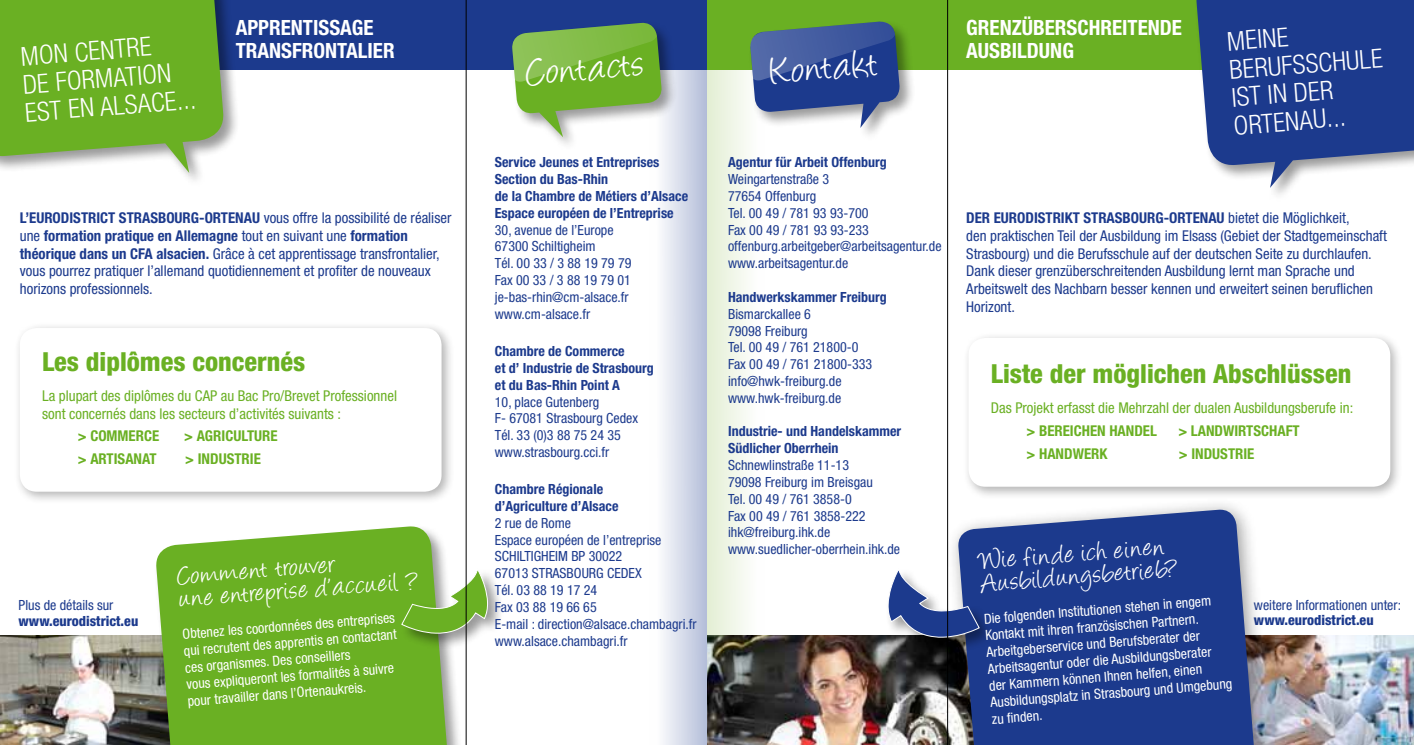
<style>
.page{position:relative;width:1414px;height:745px;background:#fff}
.page>*{position:absolute;margin:0;border:0;box-sizing:border-box;transform-origin:0 0}
.t1{font:44.1px "Angelina";color:#fff}
.t2{font:29.75px/22.6px "Angelina";color:#fff}
.t3{font:300 condensed 26.25px/28.2px "Helvetica Neue";color:#fff}
.t4{font:800 condensed 26.25px "Helvetica Neue";color:#6ab023}
.t5{font:700 condensed 21px/22.8px "Helvetica Neue";color:#fff}
.t6{font:condensed 14.88px/17.8px "Helvetica Neue";color:#1c3a8d}
.t7{font:condensed 14.88px/17.8px "Helvetica Neue";color:#6ab023}
.t8{font:700 condensed 14.88px "Helvetica Neue";color:#6ab023}
.t9{font:700 condensed 14.88px "Helvetica Neue";color:#1c3a8d}
.t10{font:condensed 14px/16.8px "Helvetica Neue";color:#1c3a8d}
.t11{font:condensed 14px/16.6px "Helvetica Neue";color:#fff}
.t12{font:700 condensed 14px/16.8px "Helvetica Neue";color:#1c3a8d}
.t13{font:800 condensed 14px "Helvetica Neue";color:#1c3a8d}
.s1{font-weight:700}
</style>
<div class="page">
<div style="left:707px;top:29px;width:57px;height:715px;background:linear-gradient(to right,#e2eed3,#fff)"></div>
<div style="left:650px;top:29px;width:57px;height:715px;background:linear-gradient(to right,#fff,#b3bdd8)"></div>
<img style="left:0;top:635px;width:154px;height:109px">
<img style="left:707px;top:634px;width:239px;height:110px">
<img style="left:1276px;top:635px;width:138px;height:109px">
<div style="left:0;top:0;width:1409px;height:69px;background:#1c3a8d"></div>
<div style="left:707px;top:0;width:707px;height:69px;background:#6ab023"></div>
<div style="left:154px;top:524px;width:311px;height:220px;background:#000;opacity:.4"></div>
<svg style="left:155px;top:524px;width:295px;height:220px;fill:#6ab023"></svg>
<div style="left:946px;top:497px;width:330px;height:247px;background:#000;opacity:.41"></div>
<svg style="left:957px;top:508px;width:300px;height:236px;fill:#1c3a8d"></svg>
<div style="left:400px;top:566px;width:105px;height:83px;background:#000;opacity:.4"></div>
<svg style="left:401px;top:565px;width:87px;height:68px"></svg>
<div style="left:885px;top:566px;width:110px;height:87px;background:#000;opacity:.4"></div>
<svg style="left:888px;top:565px;width:92px;height:72px"></svg>
<div style="left:0;top:0;width:240px;height:188px;background:#000;opacity:.4"></div>
<svg style="left:0;top:0;width:225px;height:173px"></svg>
<svg style="left:1194px;top:0;width:220px;height:188px"></svg>
<div style="left:510px;top:21px;width:167px;height:131px;background:#000;opacity:.4"></div>
<svg style="left:511px;top:22px;width:152px;height:115px"></svg>
<div style="left:748px;top:20px;width:168px;height:122px;background:#000;opacity:.4"></div>
<hr style="left:466px;top:0;width:1px;height:744px;background:#000">
<hr style="left:947px;top:0;width:1px;height:744px;background:#000">
<svg style="left:749px;top:20px;width:152px;height:108px"></svg>
<div style="left:14px;top:322px;width:441px;height:182px;background:#000;opacity:.3"></div>
<div style="left:20px;top:328px;width:421px;height:163px;background:#fff;border-radius:17px"></div>
<div style="left:962px;top:331px;width:441px;height:168px;background:#000;opacity:.3"></div>
<div style="left:968px;top:338px;width:422px;height:148px;background:#fff;border-radius:17px"></div>
<h3 class="t5" style="left:236px;top:16px;width:156px;text-indent:128px">e transfrontalier</h3>
<h3 class="t5" style="left:966px;top:16px;width:217px">Grenzüberschreitende<br>Ausbildung</h3>
<h3 class="t5" style="left:236px;top:16px;width:95px">Apprentissag</h3>
<h3 class="t3" style="left:19px;top:43px;width:173px;rotate:-5deg">Mon centre<br>de form ation est en alsace...</h3>
<h3 class="t3" style="left:1225px;top:28px;width:156px;rotate:-5deg">Meine<br>Berufsschule ist in der<br>Ortenau...</h3>
<h1 class="t1" style="left:525px;top:54px;width:118px;rotate:-5deg">Contacts</h1>
<h1 class="t1" style="left:770px;top:53px;width:108px;rotate:-5deg">Kontakt</h1>
<p class="t12" style="left:495px;top:154px;width:195px">Service Jeunes et Entreprises<br>Section du Bas-Rhin<br>de la Chambre de Métiers d’Alsace<br>Espace européen de l’Entreprise</p>
<p class="t10" style="left:495px;top:221px;width:138px">30, avenue de l’Europe<br>67300 Schiltigheim<br>Tél. 00 33 / 3 88 19 79 79<br>Fax 00 33 / 3 88 19 79 01 je-bas-rhin@cm-alsace.fr www.cm-alsace.fr</p>
<p class="t12" style="left:728px;top:154px;width:160px">Agentur für Arbeit Offenburg</p>
<p class="t10" style="left:728px;top:170px;width:215px">Weingartenstraße 3<br>77654 Offenburg<br>Tel. 00 49 / 781 93 93-700<br>Fax 00 49 / 781 93 93-233 offenburg.arbeitgeber@arbeitsagentur.de www.arbeitsagentur.de</p>
<p class="t12" style="left:728px;top:288px;width:160px">Handwerkskammer Freiburg</p>
<p class="t10" style="left:728px;top:305px;width:146px">Bismarckallee 6<br>79098 Freiburg<br>Tel. 00 49 / 761 21800-0<br>Fax 00 49 / 761 21800-333 info@hwk-freiburg.de www.hwk-freiburg.de</p>
<p class="t12" style="left:728px;top:422px;width:175px">Industrie- und Handelskammer<br>Südlicher Oberrhein</p>
<p class="t10" style="left:728px;top:456px;width:174px">Schnewlinstraße 11-13<br>79098 Freiburg im Breisgau<br>Tel. 00 49 / 761 3858-0<br>Fax 00 49 / 761 3858-222 ihk@freiburg.ihk.de www.suedlicher-oberrhein.ihk.de</p>
<p class="t6" style="left:20px;top:208px;width:433px;text-indent:147px"><span class="s1">ourg-Ortenau</span> vous offre la possibilité de réaliser une <span class="s1">formation pratique en Allemagne</span> tout en suivant une <span class="s1">formation théorique dans un CFA alsacien.</span> Grâce à cet apprentissage transfrontalier, vous pourrez pratiquer l’allemand quotidiennement et profiter de nouveaux horizons professionnels.</p>
<p class="t9" style="left:966px;top:208px;width:141px">Der Eurodistrikt Strasb</p>
<p class="t6" style="left:966px;top:208px;width:422px;text-indent:165px"><span class="s1">ourg-Ortenau</span> bietet die Möglichkeit,<br>den praktischen Teil der Ausbildung im Elsass (Gebiet der Stadtgemeinschaft Strasbourg) und die Berufsschule auf der deutschen Seite zu durchlaufen.<br>Dank dieser grenzüberschreitenden Ausbildung lernt man Sprache und Arbeitswelt des Nachbarn besser kennen und erweitert seinen beruflichen Horizont.</p>
<p class="t9" style="left:20px;top:208px;width:123px">L’Eurodistrict Strasb</p>
<p class="t12" style="left:495px;top:342px;width:161px">Chambre de Commerce<br>et d’ Industrie de Strasbourg et du Bas-Rhin Point A</p>
<p class="t10" style="left:495px;top:393px;width:145px">10, place Gutenberg<br>F- 67081 Strasbourg Cedex<br>Tél. 33 (0)3 88 75 24 35 www.strasbourg.cci.fr</p>
<h3 class="t4" style="left:42px;top:344px;width:265px">Les diplômes concernés</h3>
<p class="t7" style="left:42px;top:386px;width:161px">La plupart des diplômes du CAP</p>
<h3 class="t4" style="left:991px;top:357px;width:362px">Liste der möglichen Abschlüssen</h3>
<p class="t7" style="left:991px;top:398px;width:364px">Das Projekt erfasst die Mehrzahl der dualen Ausbildungsberufe in:</p>
<p class="t8" style="left:1026px;top:421px;width:129px">&gt; Bereichen Handel</p>
<p class="t8" style="left:1178px;top:421px;width:123px">&gt; Landwirtschaft</p>
<p class="t8" style="left:1026px;top:444px;width:82px">&gt; Handwerk</p>
<p class="t8" style="left:1179px;top:444px;width:77px">&gt; Industrie</p>
<p class="t7" style="left:42px;top:386px;width:356px;text-indent:179px">au Bac Pro/Brevet Professionnel sont concernés dans les secteurs d’activités suivants :</p>
<p class="t8" style="left:78px;top:426px;width:83px">&gt; Commerce</p>
<p class="t8" style="left:184px;top:426px;width:95px">&gt; Agriculture</p>
<p class="t8" style="left:78px;top:449px;width:80px">&gt; Artisanat</p>
<p class="t8" style="left:185px;top:449px;width:77px">&gt; Industrie</p>
<p class="t12" style="left:495px;top:480px;width:125px">Chambre Régionale d’Agriculture d’Alsace</p>
<p class="t10" style="left:495px;top:514px;width:168px">2 rue de Rome<br>Espace européen de l’entreprise<br>SCHILTIGHEIM</p>
<h2 class="t2" style="left:979px;top:551px;width:199px;rotate:-4deg">Wie finde ich einen<br>Ausbildungsbetrieb?</h2>
<p class="t11" style="left:982px;top:610px;width:245px;rotate:-5deg">Die folgenden Institutionen stehen in engem Kontaktmitihren französischen Partnern.<br>Arbeitgeberservice und Berufsberaterder Arbeitsagenturoderdie Ausbildungsberater derKammern können Ihnen helfen, einen Ausbildungsplatz in Strasbourg und Umgebung zu fi nden.</p>
<p class="t10" style="left:571px;top:547px;width:52px">BP 30022</p>
<p class="t10" style="left:495px;top:564px;width:46px">67013 STRASBOURG</p>
<p class="t10" style="left:607px;top:564px;width:8px">CEDE</p>
<p class="t10" style="left:635px;top:564px;width:8px">X</p>
<p class="t10" style="left:495px;top:581px;width:203px">Tél. 03 88 19 17 24<br>Fax 03 88 19 66 65<br>E-mail : direction@alsace.chambagri.fr www.alsace.chambagri.fr</p>
<h2 class="t2" style="left:177px;top:566px;width:241px;rotate:-4deg">Comment trouver<br>une entreprise d’accueil ?</h2>
<p class="t11" style="left:181px;top:626px;width:218px;rotate:-5deg">Obtenez les coordonnées des entreprises qui recrutentdes apprentis en contactant ces organismes. Des conseillers<br>vous expliquerontles formalités à suivre pourtravaillerdans l’Ortenaukreis.</p>
<p class="t10" style="left:19px;top:596px;width:96px">Plus de détails sur</p>
<p class="t13" style="left:19px;top:611px;width:121px">www.eurodistrict.eu</p>
<p class="t10" style="left:1254px;top:595px;width:149px">weitere Informationen unter:</p>
<p class="t13" style="left:1254px;top:611px;width:121px">www.eurodistrict.eu</p>
</div>
